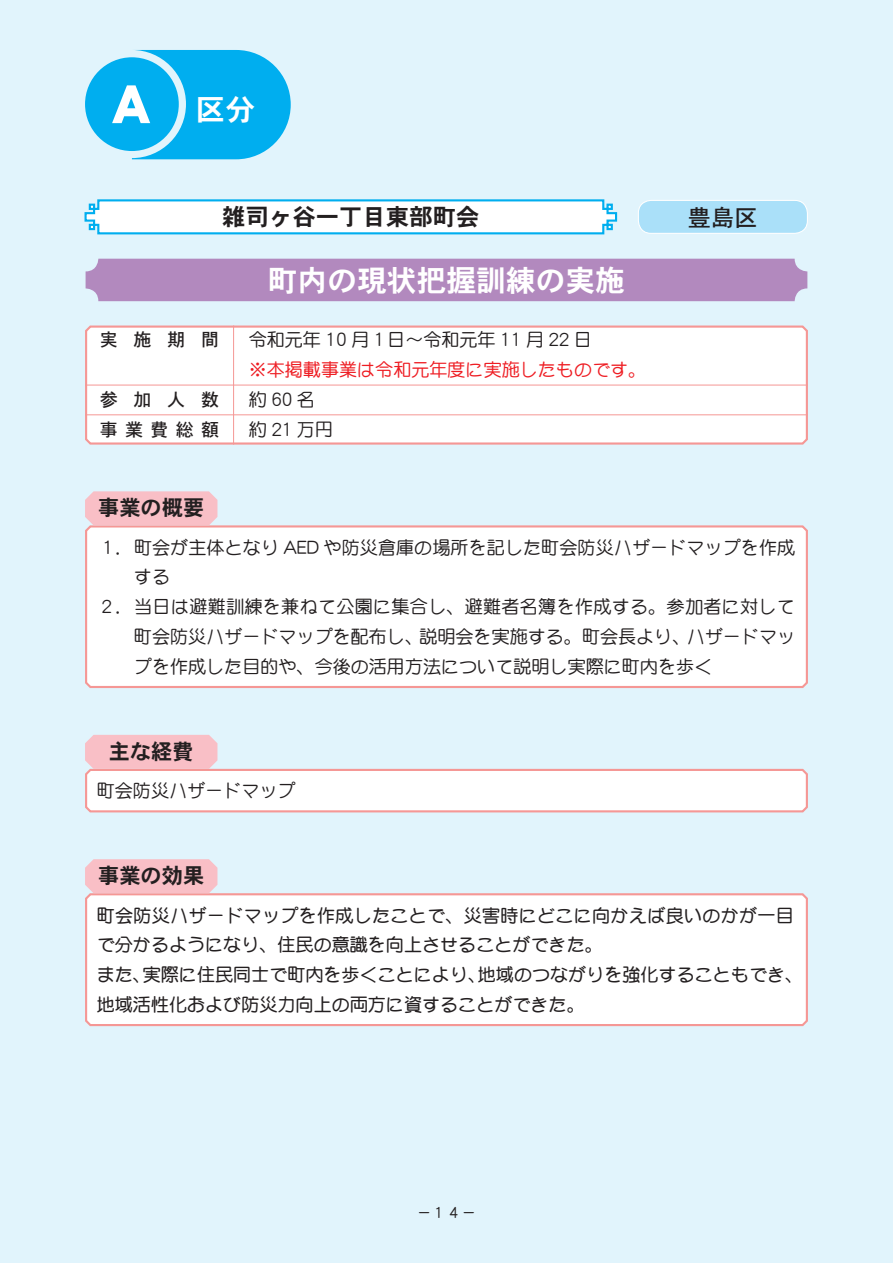
<style>
.page{position:relative;width:893px;height:1263px;background:#e1f4fc}
.page>*{position:absolute;margin:0;border:0;box-sizing:border-box;transform-origin:0 0}
.t1{font:29.7px "DFHS Gothic W7 WINP RKSJ H";color:#fff}
.t2{font:23.4px "DFHS Gothic W7 WINP RKSJ H";color:#231f20}
.t3{font:23.4px "DFHS Gothic W5 WINP RKSJ H";color:#231f20}
.t4{font:21.3px "DFHS Gothic W7 WINP RKSJ H";color:#231f20}
.t5{font:18px/29.7px "DF Maru Gothic Md WINP RKSJ H";color:#231f20}
.t6{font:18px/29.7px "DF Maru Gothic Bd WINP RKSJ H";color:#231f20}
.t7{font:18px "DF Maru Gothic Md WINP RKSJ H";color:#ee1d23}
.t8{font:18px/29.7px "DFHS Gothic W5 WINP RKSJ H";letter-spacing:.4em;color:#231f20}
.t9{font:18px "DFHS Gothic W5 WINP RKSJ H";letter-spacing:.87em;color:#231f20}
.t10{font:14.85px "DF Maru Gothic Bd WINP RKSJ H";color:#231f20}
.s1{font-family:"DFHS Gothic W9 WINP RKSJ H";font-size:53.1px}
</style>
<div class="page">
<div style="left:85px;top:57px;width:94px;height:94px;background:#00aeef;border-radius:50%"></div>
<svg style="left:132px;top:50px;width:159px;height:109px"></svg>
<svg style="left:84px;top:199px;width:534px;height:36px;background:#dbf3fc"></svg>
<div style="left:86px;top:259px;width:721px;height:42px;background:#b289be;border-radius:13px"></div>
<div style="left:638px;top:200px;width:169px;height:33px;background:#aae0f9;border-radius:13px"></div>
<div style="left:638px;top:200px;width:170px;height:34px;border:1px solid #fff;border-radius:13px"></div>
<svg style="left:85px;top:325px;width:723px;height:120px;background:#fef9f9"></svg>
<hr style="left:85px;top:385px;width:723px;height:1px;background:#f59795">
<hr style="left:85px;top:414px;width:723px;height:1px;background:#f59795">
<hr style="left:233px;top:325px;width:1px;height:120px;background:#f59795">
<div style="left:85px;top:525px;width:723px;height:163px;background:#fff"></div>
<div style="left:85px;top:893px;width:723px;height:134px;background:#fff"></div>
<div style="left:85px;top:491px;width:132px;height:34px;background:#f9bfc6"></div>
<div style="left:85px;top:859px;width:132px;height:34px;background:#f9bfc6"></div>
<svg style="left:85px;top:735px;width:723px;height:78px"></svg>
<h1 class="t1" style="left:105px;top:95px;width:152px"><span class="s1">Ａ</span> 区分</h1>
<p class="t2" style="left:222px;top:205px;width:259px">雑司ヶ谷一丁目東部町会</p>
<h1 class="t1" style="left:268px;top:265px;width:359px">町内の現状把握訓練の実施</h1>
<p class="t9" style="left:100px;top:331px;width:121px">実施期間</p>
<p class="t8" style="left:100px;top:385px;width:121px">参加人数事業費総額</p>
<p class="t4" style="left:98px;top:497px;width:108px">事業の概要</p>
<p class="t5" style="left:249px;top:325px;width:345px">令和元年 10 月１日～令和元年 11 月 22 日</p>
<p class="t7" style="left:249px;top:361px;width:399px">※本掲載事業は令和元年度に実施したものです。</p>
<p class="t5" style="left:249px;top:385px;width:86px">約60名約 21 万円</p>
<p class="t3" style="left:688px;top:205px;width:72px">豊島区</p>
<p class="t5" style="left:98px;top:532px;width:699px">１．町会が主体となり AED や防災倉庫の場所を記した町会防災ハザードマップを作成</p>
<p class="t5" style="left:134px;top:562px;width:38px">する</p>
<p class="t5" style="left:98px;top:592px;width:699px">２．当日は避難訓練を兼ねて公園に集合し、避難者名簿を作成する。参加者に対して</p>
<p class="t5" style="left:134px;top:622px;width:663px">町会防災ハザードマップを配布し、説明会を実施する。町会長より、ハザードマッ</p>
<p class="t5" style="left:134px;top:651px;width:580px">プを作成した目的や、今後の活用方法について説明し実際に町内を歩く</p>
<p class="t4" style="left:109px;top:741px;width:87px">主な経費</p>
<p class="t5" style="left:97px;top:776px;width:200px">町会防災ハザードマップ</p>
<p class="t4" style="left:98px;top:865px;width:108px">事業の効果</p>
<p class="t6" style="left:97px;top:900px;width:708px">町会防災ハザードマップを作成したことで、災害時にどこに向かえば良いのかが一目で分かるようになり、住民の意識を向上させることができた。<br>また、実際に住民同士で町内を歩くことにより、地域のつながりを強化することもでき、地域活性化および防災力向上の両方に資することができた。</p>
<p class="t10" style="left:417px;top:1205px;width:61px">－１４－</p>
</div>
